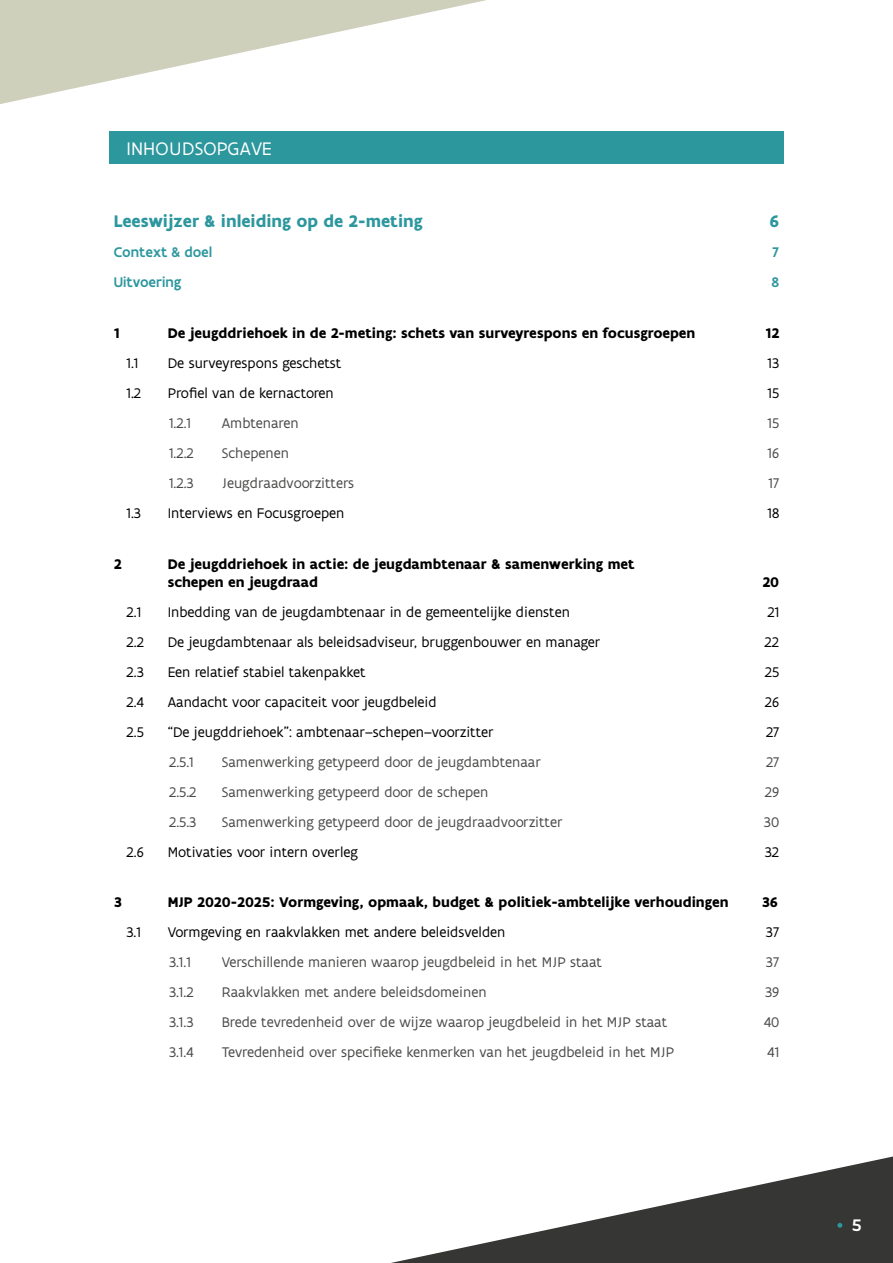
<style>
.page{position:relative;width:893px;height:1263px;background:#fff}
.page>*{position:absolute;margin:0;border:0;box-sizing:border-box;transform-origin:0 0}
.t1{font:19.5px "Flanders Art Sans";letter-spacing:.005em;color:#fff}
.Inhoudsopgave_H1{font:700 18px "Flanders Art Sans";color:#2d979e}
.t2{font:500 18px "Flanders Art Sans";color:#fff}
.Inhoudsopgave_H4{font:15px "Flanders Art Sans";color:#4a4a49}
.Inhoudsopgave_H3{font:15px "Flanders Art Sans";color:#000}
.Inhoudsopgave_H2{font:700 15px "Flanders Art Sans";color:#000}
.Inhoudsopgave_H2-2{font:500 15px "Flanders Art Sans";color:#2d979e}
</style>
<div class="page">
<svg style="left:391px;top:1156px;width:502px;height:107px"></svg>
<svg style="left:837px;top:1223px;width:5px;height:5px"></svg>
<svg style="left:0;top:0;width:487px;height:104px"></svg>
<div style="left:109px;top:131px;width:674px;height:33px;background:#2d979e"></div>
<h1 class="t1" style="left:127px;top:136px;width:146px">INHOUDSOPGAVE</h1>
<p class="Inhoudsopgave_H1" style="left:114px;top:210px;width:311px">Leeswijzer &amp; inleiding op de 2-meting</p>
<p class="Inhoudsopgave_H1" style="left:769px;top:210px;width:11px">6</p>
<p class="Inhoudsopgave_H2-2" style="left:114px;top:243px;width:100px">Context &amp; doel</p>
<p class="Inhoudsopgave_H2-2" style="left:772px;top:243px;width:8px">7</p>
<p class="Inhoudsopgave_H2-2" style="left:114px;top:273px;width:69px">Uitvoering</p>
<p class="Inhoudsopgave_H2-2" style="left:771px;top:273px;width:9px">8</p>
<p class="Inhoudsopgave_H2" style="left:114px;top:323px;width:7px">1</p>
<p class="Inhoudsopgave_H2" style="left:168px;top:323px;width:529px">De jeugddriehoek in de 2-meting: schets van surveyrespons en focusgroepen</p>
<p class="Inhoudsopgave_H2" style="left:765px;top:323px;width:15px">12</p>
<p class="Inhoudsopgave_H3" style="left:126px;top:354px;width:13px">1.1</p>
<p class="Inhoudsopgave_H3" style="left:168px;top:354px;width:175px">De surveyrespons geschetst</p>
<p class="Inhoudsopgave_H3" style="left:768px;top:354px;width:13px">13</p>
<p class="Inhoudsopgave_H3" style="left:126px;top:384px;width:16px">1.2</p>
<p class="Inhoudsopgave_H3" style="left:168px;top:384px;width:167px">Profiel van de kernactoren</p>
<p class="Inhoudsopgave_H3" style="left:768px;top:384px;width:13px">15</p>
<p class="Inhoudsopgave_H4" style="left:169px;top:414px;width:24px">1.2.1</p>
<p class="Inhoudsopgave_H4" style="left:222px;top:414px;width:78px">Ambtenaren</p>
<p class="Inhoudsopgave_H4" style="left:768px;top:414px;width:13px">15</p>
<p class="Inhoudsopgave_H4" style="left:169px;top:444px;width:26px">1.2.2</p>
<p class="Inhoudsopgave_H4" style="left:222px;top:444px;width:69px">Schepenen</p>
<p class="Inhoudsopgave_H4" style="left:768px;top:444px;width:13px">16</p>
<p class="Inhoudsopgave_H4" style="left:169px;top:474px;width:26px">1.2.3</p>
<p class="Inhoudsopgave_H4" style="left:222px;top:474px;width:134px">Jeugdraadvoorzitters</p>
<p class="Inhoudsopgave_H4" style="left:769px;top:474px;width:12px">17</p>
<p class="Inhoudsopgave_H3" style="left:126px;top:504px;width:16px">1.3</p>
<p class="Inhoudsopgave_H3" style="left:168px;top:504px;width:178px">Interviews en Focusgroepen</p>
<p class="Inhoudsopgave_H3" style="left:767px;top:504px;width:13px">18</p>
<p class="Inhoudsopgave_H2" style="left:114px;top:554px;width:9px">2</p>
<p class="Inhoudsopgave_H2" style="left:168px;top:554px;width:468px">De jeugddriehoek in actie: de jeugdambtenaar &amp; samenwerking met</p>
<p class="Inhoudsopgave_H2" style="left:168px;top:572px;width:152px">schepen en jeugdraad</p>
<p class="Inhoudsopgave_H2" style="left:762px;top:572px;width:18px">20</p>
<p class="Inhoudsopgave_H3" style="left:126px;top:602px;width:16px">2.1</p>
<p class="Inhoudsopgave_H3" style="left:168px;top:602px;width:404px">Inbedding van de jeugdambtenaar in de gemeentelijke diensten</p>
<p class="Inhoudsopgave_H3" style="left:767px;top:602px;width:13px">21</p>
<p class="Inhoudsopgave_H3" style="left:126px;top:632px;width:19px">2.2</p>
<p class="Inhoudsopgave_H3" style="left:168px;top:632px;width:434px">De jeugdambtenaar als beleidsadviseur, bruggenbouwer en manager</p>
<p class="Inhoudsopgave_H3" style="left:764px;top:632px;width:16px">22</p>
<p class="Inhoudsopgave_H3" style="left:126px;top:662px;width:19px">2.3</p>
<p class="Inhoudsopgave_H3" style="left:168px;top:662px;width:199px">Een relatief stabiel takenpakket</p>
<p class="Inhoudsopgave_H3" style="left:765px;top:662px;width:16px">25</p>
<p class="Inhoudsopgave_H3" style="left:126px;top:692px;width:19px">2.4</p>
<p class="Inhoudsopgave_H3" style="left:168px;top:692px;width:270px">Aandacht voor capaciteit voor jeugdbeleid</p>
<p class="Inhoudsopgave_H3" style="left:765px;top:692px;width:16px">26</p>
<p class="Inhoudsopgave_H3" style="left:126px;top:722px;width:19px">2.5</p>
<p class="Inhoudsopgave_H3" style="left:168px;top:722px;width:327px">“De jeugddriehoek”: ambtenaar–schepen–voorzitter</p>
<p class="Inhoudsopgave_H3" style="left:766px;top:722px;width:15px">27</p>
<p class="Inhoudsopgave_H4" style="left:169px;top:752px;width:26px">2.5.1</p>
<p class="Inhoudsopgave_H4" style="left:222px;top:752px;width:321px">Samenwerking getypeerd door de jeugdambtenaar</p>
<p class="Inhoudsopgave_H4" style="left:766px;top:752px;width:15px">27</p>
<p class="Inhoudsopgave_H4" style="left:169px;top:782px;width:29px">2.5.2</p>
<p class="Inhoudsopgave_H4" style="left:222px;top:782px;width:268px">Samenwerking getypeerd door de schepen</p>
<p class="Inhoudsopgave_H4" style="left:765px;top:782px;width:16px">29</p>
<p class="Inhoudsopgave_H4" style="left:169px;top:812px;width:29px">2.5.3</p>
<p class="Inhoudsopgave_H4" style="left:222px;top:812px;width:342px">Samenwerking getypeerd door de jeugdraadvoorzitter</p>
<p class="Inhoudsopgave_H4" style="left:764px;top:812px;width:17px">30</p>
<p class="Inhoudsopgave_H3" style="left:126px;top:842px;width:19px">2.6</p>
<p class="Inhoudsopgave_H3" style="left:168px;top:842px;width:192px">Motivaties voor intern overleg</p>
<p class="Inhoudsopgave_H3" style="left:765px;top:842px;width:16px">32</p>
<p class="Inhoudsopgave_H2" style="left:114px;top:893px;width:10px">3</p>
<p class="Inhoudsopgave_H2" style="left:168px;top:893px;width:562px">MJP 2020-2025: Vormgeving, opmaak, budget &amp; politiek-ambtelijke verhoudingen</p>
<p class="Inhoudsopgave_H2" style="left:762px;top:893px;width:18px">36</p>
<p class="Inhoudsopgave_H3" style="left:126px;top:923px;width:16px">3.1</p>
<p class="Inhoudsopgave_H3" style="left:168px;top:923px;width:339px">Vormgeving en raakvlakken met andere beleidsvelden</p>
<p class="Inhoudsopgave_H3" style="left:766px;top:923px;width:15px">37</p>
<p class="Inhoudsopgave_H4" style="left:169px;top:953px;width:23px">3.1.1</p>
<p class="Inhoudsopgave_H4" style="left:222px;top:953px;width:382px">Verschillende manieren waarop jeugdbeleid in het MJP staat</p>
<p class="Inhoudsopgave_H4" style="left:766px;top:953px;width:15px">37</p>
<p class="Inhoudsopgave_H4" style="left:169px;top:983px;width:26px">3.1.2</p>
<p class="Inhoudsopgave_H4" style="left:222px;top:983px;width:266px">Raakvlakken met andere beleidsdomeinen</p>
<p class="Inhoudsopgave_H4" style="left:765px;top:983px;width:16px">39</p>
<p class="Inhoudsopgave_H4" style="left:169px;top:1013px;width:26px">3.1.3</p>
<p class="Inhoudsopgave_H4" style="left:222px;top:1013px;width:447px">Brede tevredenheid over de wijze waarop jeugdbeleid in het MJP staat</p>
<p class="Inhoudsopgave_H4" style="left:764px;top:1013px;width:17px">40</p>
<p class="Inhoudsopgave_H4" style="left:169px;top:1043px;width:26px">3.1.4</p>
<p class="Inhoudsopgave_H4" style="left:222px;top:1043px;width:454px">Tevredenheid over specifieke kenmerken van het jeugdbeleid in het MJP</p>
<p class="Inhoudsopgave_H4" style="left:768px;top:1043px;width:13px">41</p>
<p class="t2" style="left:852px;top:1213px;width:11px">5</p>
</div>
